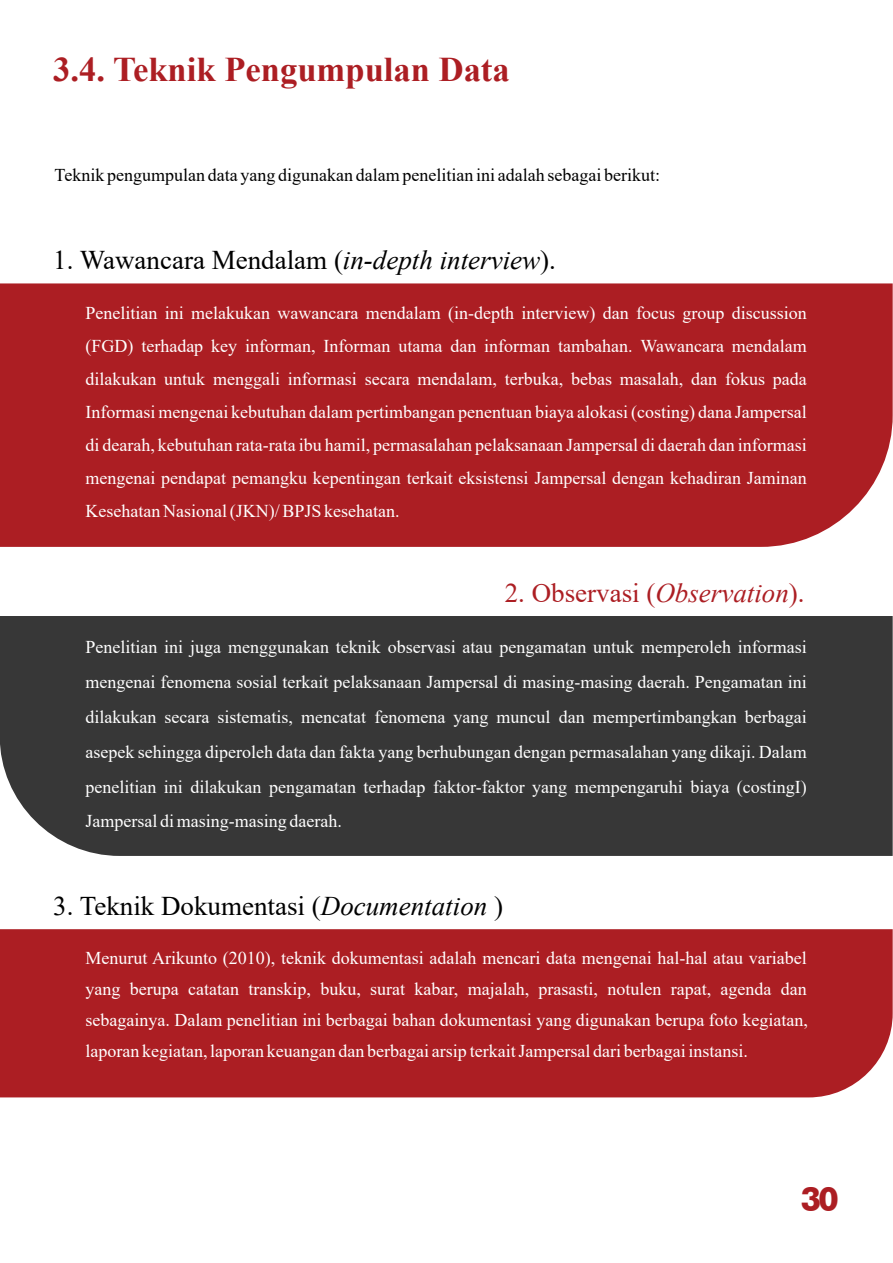
<style>
.page{position:relative;width:893px;height:1263px;background:#fff}
.page>*{position:absolute;margin:0;border:0;box-sizing:border-box;transform-origin:0 0}
.t1{font:700 34.65px "Times New Roman";color:#ac1e23}
.t2{font:700 33.45px "Futura BT";color:#ac1e23}
.t3{font:27px "Times New Roman";color:#000}
.t4{font:27px "Times New Roman";color:#ac1e23}
.t5{font:18px/33.2px "Times New Roman";color:#fff;text-align:justify}
.t6{font:18px "Times New Roman";color:#000}
.s1{font-style:italic}
</style>
<div class="page">
<div style="left:0;top:283px;width:893px;height:264px;background:#ac1e23"></div>
<div style="left:0;top:616px;width:893px;height:240px;background:#373737"></div>
<div style="left:0;top:929px;width:893px;height:168px;background:#ac1e23"></div>
<h1 class="t1" style="left:53px;top:57px;width:458px">3.4. Teknik Pengumpulan Data</h1>
<p class="t6" style="left:55px;top:169px;width:607px">Teknik pengumpulan data yang digunakan dalam penelitian ini adalah sebagai berikut:</p>
<h3 class="t3" style="left:53px;top:251px;width:504px">1. Wawancara Mendalam (<span class="s1">in-depth interview</span>).</h3>
<p class="t5" style="left:85px;top:298px;width:723px">Penelitian ini melakukan wawancara mendalam (in-depth interview) dan focus group discussion (FGD) terhadap key informan, Informan utama dan informan tambahan. Wawancara mendalam dilakukan untuk menggali informasi secara mendalam, terbuka, bebas masalah, dan fokus pada Informasi mengenai kebutuhan dalam pertimbangan penentuan biaya alokasi (costing) dana Jampersal di dearah, kebutuhan rata-rata ibu hamil, permasalahan pelaksanaan Jampersal di daerah dan informasi mengenai pendapat pemangku kepentingan terkait eksistensi Jampersal dengan kehadiran Jaminan Kesehatan Nasional (JKN)/ BPJS kesehatan.</p>
<h3 class="t4" style="left:505px;top:583px;width:301px">2. Observasi (<span class="s1">Observation</span>).</h3>
<p class="t5" style="left:85px;top:631px;width:723px;line-height:35px">Penelitian ini juga menggunakan teknik observasi atau pengamatan untuk memperoleh informasi mengenai fenomena sosial terkait pelaksanaan Jampersal di masing-masing daerah. Pengamatan ini dilakukan secara sistematis, mencatat fenomena yang muncul dan mempertimbangkan berbagai asepek sehingga diperoleh data dan fakta yang berhubungan dengan permasalahan yang dikaji. Dalam penelitian ini dilakukan pengamatan terhadap faktor-faktor yang mempengaruhi biaya (costingI)<br>Jampersal di masing-masing daerah.</p>
<h3 class="t3" style="left:53px;top:896px;width:451px">3. Teknik Dokumentasi (<span class="s1">Documentation</span> )</h3>
<p class="t5" style="left:85px;top:944px;width:724px;line-height:31px">Menurut Arikunto (2010), teknik dokumentasi adalah mencari data mengenai hal-hal atau variabel yang berupa catatan transkip, buku, surat kabar, majalah, prasasti, notulen rapat, agenda dan sebagainya. Dalam penelitian ini berbagai bahan dokumentasi yang digunakan berupa foto kegiatan, laporan kegiatan, laporan keuangan dan berbagai arsip terkait Jampersal dari berbagai instansi.</p>
<h2 class="t2" style="left:800px;top:1185px;width:40px">30</h2>
</div>
